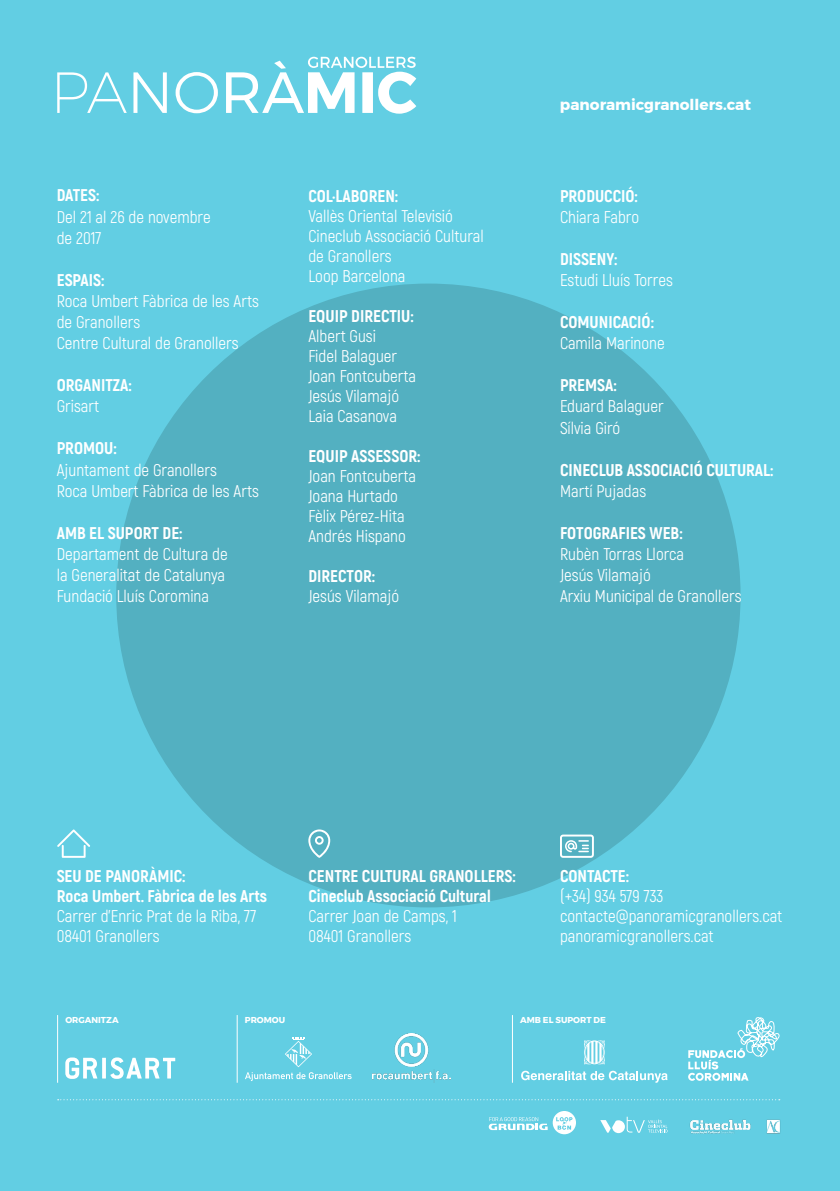
<style>
.page{position:relative;width:840px;height:1191px;background:#fff}
.page>*{position:absolute;margin:0;border:0;box-sizing:border-box;transform-origin:0 0}
.t1{font:17px/20px "Akrobat";color:#fff}
.t2{font:800 17px/20px "Akrobat";color:#fff}
.t3{font:700 15.2px "Montserrat";color:#fff}
.t4{font:700 8.6px "Montserrat";color:#fff}
</style>
<div class="page">
<div style="left:0;top:0;width:839px;height:1191px;background:#62cee3"></div>
<div style="left:116px;top:283px;width:624px;height:624px;background:#53b0c1;border-radius:50%"></div>
<img style="left:689px;top:1119px;width:92px;height:15px">
<svg style="left:58px;top:1099px;width:721px;height:1px"></svg>
<hr style="left:57px;top:1015px;width:1px;height:67px;background:#fff">
<svg style="left:65px;top:1057px;width:110px;height:22px"></svg>
<hr style="left:512px;top:1015px;width:1px;height:67px;background:#fff">
<svg style="left:521px;top:1070px;width:146px;height:12px"></svg>
<svg style="left:584px;top:1040px;width:20px;height:24px"></svg>
<svg style="left:688px;top:1017px;width:91px;height:63px"></svg>
<hr style="left:237px;top:1015px;width:1px;height:67px;background:#fff">
<svg style="left:245px;top:1037px;width:106px;height:44px"></svg>
<img style="left:372px;top:1033px;width:78px;height:49px">
<svg style="left:648px;top:1119px;width:19px;height:13px"></svg>
<svg style="left:600px;top:1116px;width:39px;height:17px"></svg>
<svg style="left:57px;top:57px;width:359px;height:57px"></svg>
<svg style="left:488px;top:1111px;width:87px;height:23px"></svg>
<svg style="left:57px;top:829px;width:33px;height:29px"></svg>
<svg style="left:308px;top:829px;width:22px;height:29px"></svg>
<svg style="left:560px;top:834px;width:33px;height:24px"></svg>
<p class="t2" style="left:57px;top:185px;width:44px">DATES:</p>
<p class="t1" style="left:57px;top:206px;width:155px;line-height:21px">Del 21 al 26 de novembre de 2017</p>
<p class="t2" style="left:57px;top:270px;width:49px">ESPAIS:</p>
<p class="t1" style="left:57px;top:290px;width:203px;line-height:21px">Roca Umbert Fàbrica de les Arts de Granollers<br>Centre Cultural de Granollers</p>
<p class="t2" style="left:57px;top:375px;width:76px">ORGANITZA:</p>
<p class="t1" style="left:57px;top:396px;width:44px">Grisart</p>
<p class="t2" style="left:57px;top:438px;width:61px">PROMOU:</p>
<p class="t1" style="left:57px;top:459px;width:203px;line-height:21px">Ajuntament de Granollers<br>Roca Umbert Fàbrica de les Arts</p>
<p class="t2" style="left:57px;top:523px;width:127px">AMB EL SUPORT DE:</p>
<p class="t1" style="left:57px;top:543px;width:172px;line-height:21px">Departament de Cultura de la Generalitat de Catalunya<br>Fundació Lluís Coromina</p>
<p class="t2" style="left:308px;top:185px;width:91px">COL·LABOREN:</p>
<p class="t1" style="left:308px;top:206px;width:177px">Vallès Oriental Televisió<br>Cineclub Associació Cultural de Granollers<br>Loop Barcelona</p>
<p class="t2" style="left:308px;top:306px;width:107px">EQUIP DIRECTIU:</p>
<p class="t1" style="left:308px;top:326px;width:109px">Albert Gusi<br>Fidel Balaguer<br>Joan Fontcuberta<br>Jesús Vilamajó<br>Laia Casanova</p>
<p class="t2" style="left:308px;top:446px;width:113px">EQUIP ASSESSOR:</p>
<p class="t1" style="left:308px;top:466px;width:109px">Joan Fontcuberta<br>Joana Hurtado<br>Fèlix Pérez-Hita<br>Andrés Hispano</p>
<p class="t2" style="left:308px;top:566px;width:68px">DIRECTOR:</p>
<p class="t1" style="left:308px;top:586px;width:92px">Jesús Vilamajó</p>
<p class="t3" style="left:559px;top:93px;width:192px">panoramicgranollers.cat</p>
<p class="t2" style="left:559px;top:185px;width:79px">PRODUCCIÓ:</p>
<p class="t1" style="left:559px;top:207px;width:81px">Chiara Fabro</p>
<p class="t2" style="left:559px;top:249px;width:59px">DISSENY:</p>
<p class="t1" style="left:559px;top:270px;width:114px">Estudi Lluís Torres</p>
<p class="t2" style="left:559px;top:312px;width:95px">COMUNICACIÓ:</p>
<p class="t1" style="left:559px;top:333px;width:106px">Camila Marinone</p>
<p class="t2" style="left:559px;top:375px;width:58px">PREMSA:</p>
<p class="t1" style="left:559px;top:396px;width:105px;line-height:21px">Eduard Balaguer<br>Sílvia Giró</p>
<p class="t2" style="left:559px;top:459px;width:215px">CINECLUB ASSOCIACIÓ CULTURAL:</p>
<p class="t1" style="left:559px;top:481px;width:88px">Martí Pujadas</p>
<p class="t2" style="left:559px;top:523px;width:124px">FOTOGRAFIES WEB:</p>
<p class="t1" style="left:559px;top:543px;width:183px;line-height:21px">Rubèn Torras Llorca<br>Jesús Vilamajó<br>Arxiu Municipal de Granollers</p>
<p class="t2" style="left:57px;top:866px;width:212px">SEU DE PANORÀMIC:<br>Roca Umbert. Fàbrica de les Arts</p>
<p class="t1" style="left:57px;top:906px;width:201px">Carrer d’Enric Prat de la Riba, 77<br>08401 Granollers</p>
<p class="t2" style="left:308px;top:866px;width:208px">CENTRE CULTURAL GRANOLLERS:<br>Cineclub Associació Cultural</p>
<p class="t1" style="left:308px;top:906px;width:150px">Carrer Joan de Camps, 1<br>08401 Granollers</p>
<p class="t2" style="left:559px;top:866px;width:70px">CONTACTE:</p>
<p class="t1" style="left:559px;top:886px;width:224px">(+34) 934 579 733 contacte@panoramicgranollers.cat panoramicgranollers.cat</p>
<p class="t4" style="left:65px;top:1013px;width:55px">ORGANITZA</p>
<p class="t4" style="left:245px;top:1013px;width:42px">PROMOU</p>
<p class="t4" style="left:520px;top:1013px;width:87px">AMB EL SUPORT DE</p>
</div>
